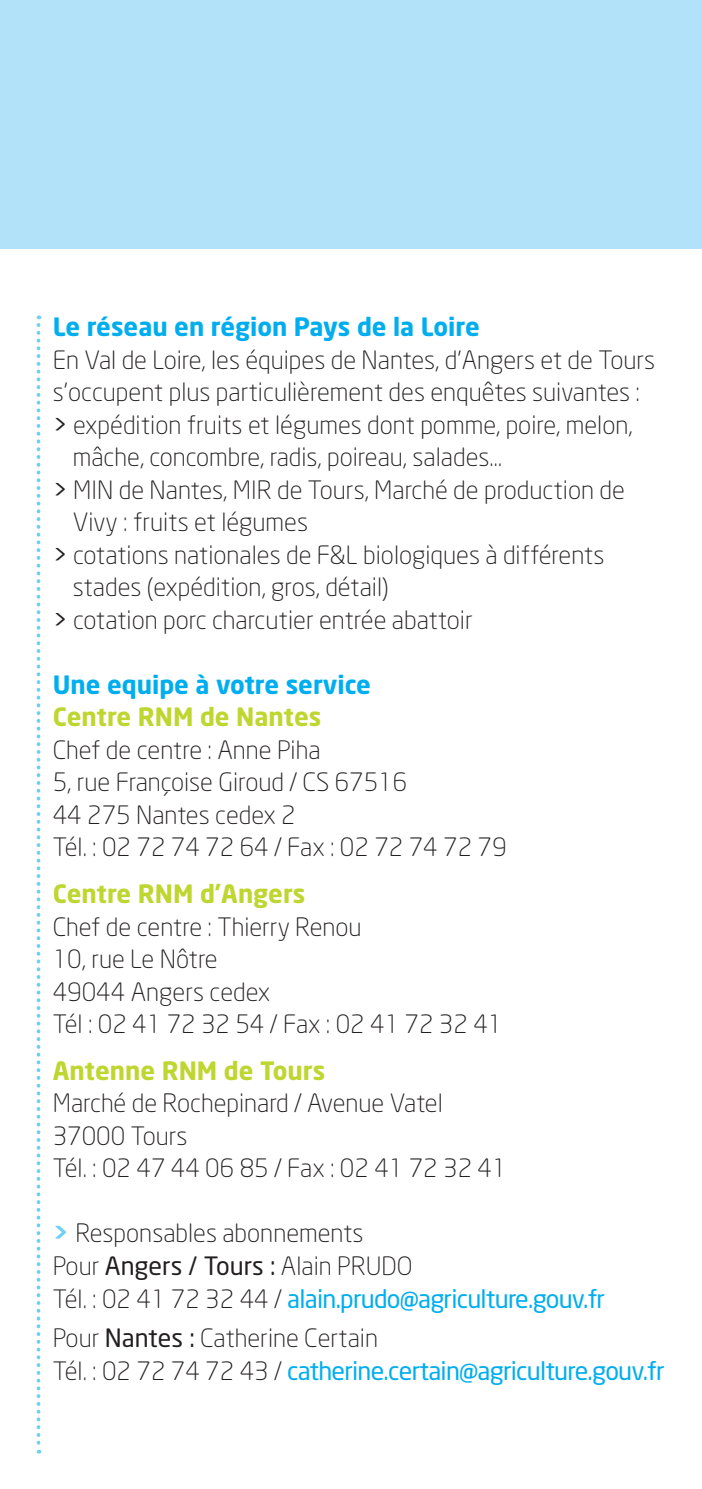
<style>
.page{position:relative;width:702px;height:1489px;background:#fff}
.page>*{position:absolute;margin:0;border:0;box-sizing:border-box;transform-origin:0 0}
.t1{font:300 25px/32.5px "Neo Sans";color:#231f20}
.t2{font:25px/32.5px "Neo Sans";letter-spacing:-.03em;color:#00aeef}
.t3{font:700 25px "Neo Sans";color:#00aeef}
.t4{font:700 25px "Neo Sans";color:#bed630}
.s1{font-weight:400}
.s2{font-weight:700;color:#6bcff6}
.s3{font-weight:400;color:#00aeef}
.s4{font-weight:300;color:#231f20}
.s5{color:#231f20}
</style>
<div class="page">
<div style="left:0;top:0;width:702px;height:248px;background:#b1e2f9"></div>
<svg style="left:37px;top:325px;width:3px;height:1128px"></svg>
<p class="t3" style="left:53px;top:311px;width:428px">Le réseau en région Pays de la Loire</p>
<p class="t1" style="left:53px;top:343px;width:604px">En Val de Loire, les équipes de Nantes, d’Angers et de Tours</p>
<p class="t1" style="left:53px;top:375px;width:588px">s’occupent plus particulièrement des enquêtes suivantes :</p>
<p class="t1" style="left:53px;top:408px;width:581px"><span class="s1">&gt;</span> expédition fruits et légumes dont pomme, poire, melon,</p>
<p class="t1" style="left:73px;top:440px;width:431px">mâche, concombre, radis, poireau, salades…</p>
<p class="t1" style="left:53px;top:473px;width:573px"><span class="s1">&gt;</span> MIN de Nantes, MIR de Tours, Marché de production de</p>
<p class="t1" style="left:73px;top:505px;width:237px">Vivy : fruits et légumes</p>
<p class="t1" style="left:53px;top:538px;width:553px"><span class="s1">&gt;</span> cotations nationales de F&amp;L biologiques à différents</p>
<p class="t1" style="left:73px;top:570px;width:317px">stades (expédition, gros, détail)</p>
<p class="t1" style="left:53px;top:603px;width:421px"><span class="s1">&gt;</span> cotation porc charcutier entrée abattoir</p>
<p class="t3" style="left:53px;top:668px;width:320px">Une equipe à votre service</p>
<p class="t4" style="left:53px;top:701px;width:104px">Centre RNM</p>
<p class="t4" style="left:200px;top:701px;width:123px">de Nantes</p>
<p class="t1" style="left:53px;top:733px;width:455px">Chef de centre : Anne Piha<br>5, rue Françoise Giroud / CS 67516<br>44 275 Nantes cedex 2<br>Tél. : 02 72 74 72 64 / Fax : 02 72 74 72 79</p>
<p class="t4" style="left:53px;top:877px;width:104px">Centre RNM</p>
<p class="t4" style="left:200px;top:877px;width:107px">d’Angers</p>
<p class="t1" style="left:53px;top:910px;width:451px">Chef de centre : Thierry Renou<br>10, rue Le Nôtre<br>49044 Angers cedex<br>Tél : 02 41 72 32 54 / Fax : 02 41 72 32 41</p>
<p class="t4" style="left:53px;top:1054px;width:128px">Antenne RNM</p>
<p class="t4" style="left:224px;top:1054px;width:103px">de Tours</p>
<p class="t1" style="left:53px;top:1086px;width:455px">Marché de Rochepinard / Avenue Vatel<br>37000 Tours<br>Tél. : 02 47 44 06 85 / Fax : 02 41 72 32 41</p>
<p class="t1" style="left:53px;top:1216px;width:554px"><span class="s2">&gt;</span> Responsables abonnements<br>Pour <span class="s1">Angers / Tours :</span> Alain PRUDO<br>Tél. : 02 41 72 32 44 / <span class="s3">alain.prudo@agriculture.gouv.fr</span></p>
<p class="t2" style="left:53px;top:1321px;width:613px"><span class="s4">Pour</span> <span class="s5">Nantes :</span> <span class="s4">Catherine Certain<br>Tél. : 02 72 74 72 43 /</span> catherine.certain@agriculture.gouv.fr</p>
</div>
